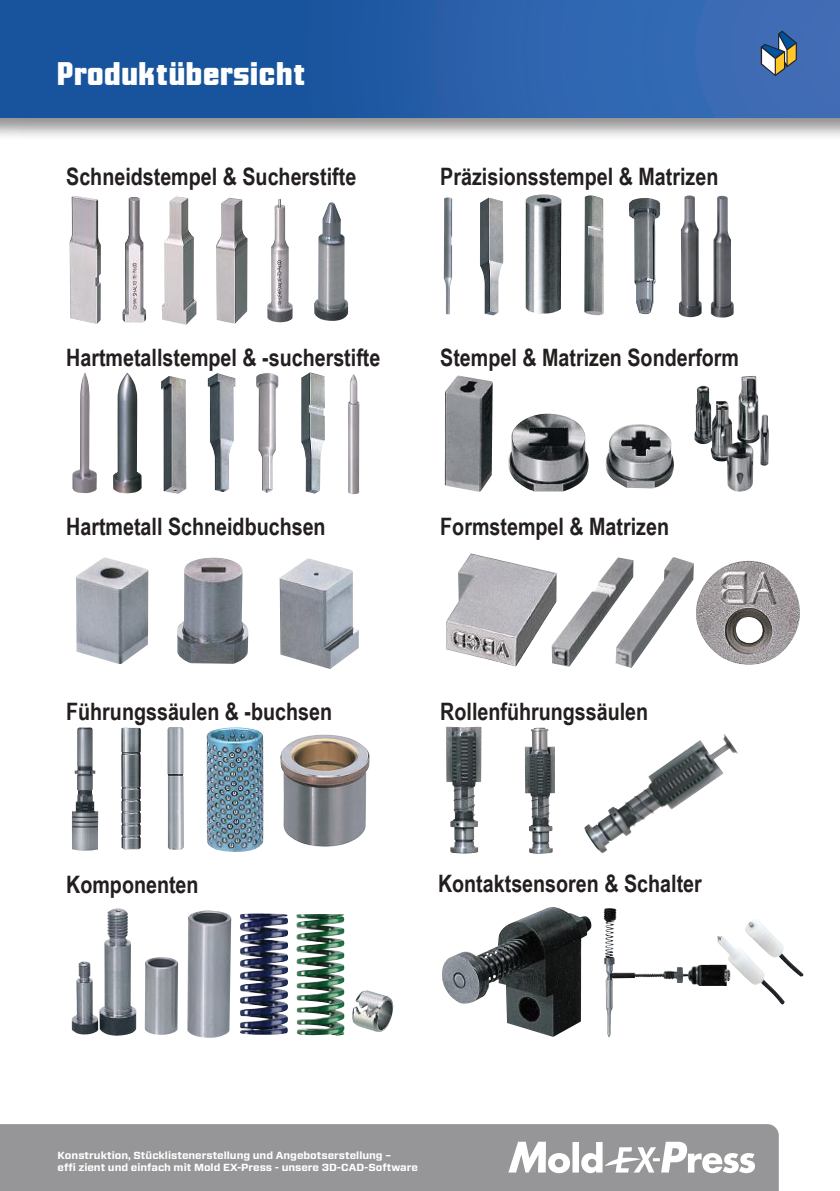
<style>
.page{position:relative;width:840px;height:1191px;background:#fff}
.page>*{position:absolute;margin:0;border:0;box-sizing:border-box;transform-origin:0 0}
.t1{font:700 40px "Motion Control";color:#fff}
.t2{font:700 24px "Arial Narrow";color:#241f1f}
.t3{font:700 10.2px/12.4px "Vitesse Sans";color:#fff;scale:1.05 1}
</style>
<div class="page">
<div style="left:0;top:1124px;width:778px;height:67px;background:#969698"></div>
<div style="left:0;top:0;width:839px;height:141px;background:#241f1f;opacity:.5"></div>
<img style="left:0;top:0;width:839px;height:118px">
<svg style="left:760px;top:31px;width:36px;height:45px;background:#6e818f"></svg>
<img style="left:122px;top:197px;width:24px;height:125px">
<img style="left:267px;top:199px;width:25px;height:124px">
<img style="left:216px;top:198px;width:31px;height:126px">
<img style="left:162px;top:196px;width:34px;height:129px">
<img style="left:69px;top:196px;width:32px;height:128px">
<img style="left:314px;top:202px;width:34px;height:119px">
<img style="left:443px;top:197px;width:9px;height:118px">
<img style="left:525px;top:194px;width:36px;height:119px">
<img style="left:679px;top:195px;width:54px;height:122px">
<img style="left:480px;top:198px;width:23px;height:117px">
<img style="left:584px;top:195px;width:19px;height:121px">
<img style="left:629px;top:198px;width:30px;height:116px">
<img style="left:256px;top:373px;width:22px;height:120px">
<img style="left:348px;top:374px;width:11px;height:120px">
<img style="left:113px;top:373px;width:28px;height:120px">
<img style="left:72px;top:372px;width:25px;height:121px">
<img style="left:161px;top:376px;width:25px;height:118px">
<img style="left:301px;top:372px;width:24px;height:122px">
<img style="left:207px;top:373px;width:28px;height:119px">
<img style="left:444px;top:375px;width:48px;height:117px">
<img style="left:694px;top:376px;width:60px;height:107px">
<img style="left:508px;top:414px;width:144px;height:77px">
<img style="left:177px;top:557px;width:71px;height:107px">
<img style="left:279px;top:558px;width:79px;height:111px">
<img style="left:76px;top:557px;width:72px;height:107px">
<img style="left:446px;top:553px;width:105px;height:113px">
<img style="left:696px;top:560px;width:104px;height:105px">
<img style="left:551px;top:561px;width:64px;height:105px">
<img style="left:615px;top:557px;width:78px;height:111px">
<img style="left:167px;top:727px;width:17px;height:123px">
<img style="left:72px;top:727px;width:26px;height:123px">
<img style="left:280px;top:734px;width:90px;height:113px">
<img style="left:121px;top:728px;width:20px;height:121px">
<img style="left:206px;top:727px;width:58px;height:125px">
<img style="left:524px;top:727px;width:30px;height:126px">
<img style="left:446px;top:726px;width:32px;height:127px">
<img style="left:584px;top:734px;width:141px;height:119px">
<img style="left:352px;top:990px;width:42px;height:42px">
<img style="left:145px;top:910px;width:86px;height:128px">
<img style="left:72px;top:908px;width:64px;height:128px">
<img style="left:603px;top:908px;width:13px;height:129px">
<img style="left:442px;top:907px;width:149px;height:129px">
<img style="left:716px;top:919px;width:87px;height:85px">
<img style="left:240px;top:913px;width:29px;height:113px">
<img style="left:296px;top:914px;width:34px;height:89px">
<svg style="left:508px;top:1141px;width:246px;height:32px"></svg>
<h1 class="t1" style="left:57px;top:57px;width:250px">Produktübersicht</h1>
<p class="t2" style="left:66px;top:158px;width:291px">Schneidstempel &amp; Sucherstifte</p>
<p class="t2" style="left:440px;top:158px;width:279px">Präzisionsstempel &amp; Matrizen</p>
<p class="t2" style="left:66px;top:340px;width:315px">Hartmetallstempel &amp; -sucherstifte</p>
<p class="t2" style="left:440px;top:340px;width:300px">Stempel &amp; Matrizen Sonderform</p>
<p class="t2" style="left:66px;top:508px;width:261px">Hartmetall Schneidbuchsen</p>
<p class="t2" style="left:440px;top:508px;width:230px">Formstempel &amp; Matrizen</p>
<p class="t2" style="left:66px;top:693px;width:267px">Führungssäulen &amp; -buchsen</p>
<p class="t2" style="left:440px;top:693px;width:209px">Rollenführungssäulen</p>
<p class="t2" style="left:66px;top:866px;width:134px">Komponenten</p>
<p class="t2" style="left:438px;top:865px;width:265px">Kontaktsensoren &amp; Schalter</p>
<p class="t3" style="left:58px;top:1149px;width:344px">Konstruktion, Stücklistenerstellung und Angebotserstellung –<br>effi zient und einfach mit Mold EX-Press - unsere 3D-CAD-Software</p>
</div>
